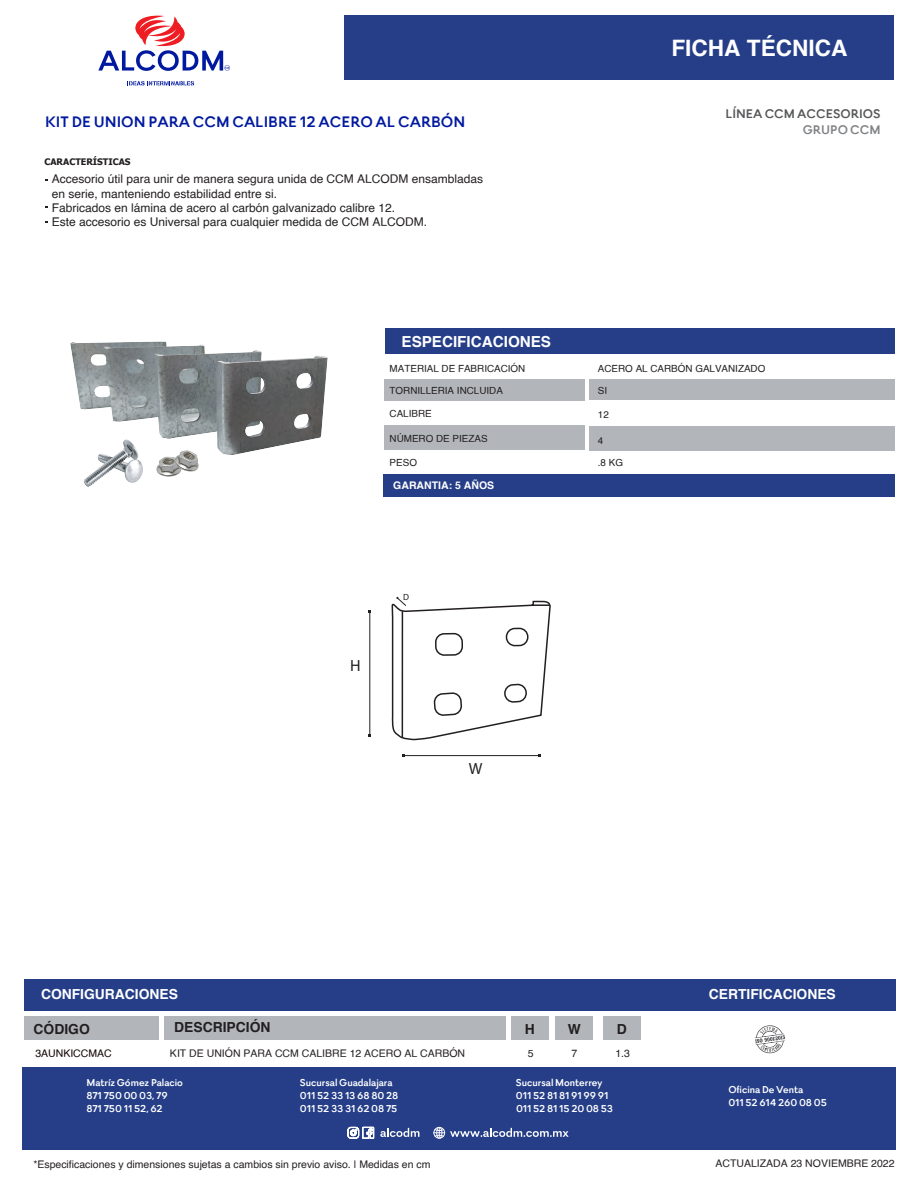
<style>
.page{position:relative;width:918px;height:1188px;background:#fff}
.page>*{position:absolute;margin:0;border:0;box-sizing:border-box;transform-origin:0 0}
.t1{font:700 22.65px "Helvetica";color:#fff}
.t2{font:700 16.5px "Firme";color:#00199f}
.t3{font:16.2px "Myriad Pro";color:#231f20}
.t4{font:700 15.15px "Helvetica";color:#fff}
.t5{font:700 13.8px "Helvetica";color:#fff}
.t6{font:700 13.8px "Helvetica";color:#231f20}
.t7{font:700 13.65px "Firme";color:#57585a}
.t8{font:700 13.65px "Firme";color:#808285}
.t9{font:12px/14.4px "Helvetica";color:#231f20}
.t10{font:700 10.8px/13px "Firme";letter-spacing:-.01em;color:#fff}
.t11{font:10.5px "Helvetica";color:#231f20}
.t12{font:700 10.5px "Helvetica";color:#fff}
.t13{font:10.5px "Helvetica";color:#120304}
.t14{font:9.9px "Helvetica";color:#231f20}
.t15{font:700 9px "Tahoma";color:#231f20}
.t16{font:9px "Myriad Pro";color:#231f20}
</style>
<div class="page">
<div style="left:24px;top:1017px;width:134px;height:23px;background:#b2b6bb"></div>
<div style="left:164px;top:1017px;width:342px;height:23px;background:#b2b6bb"></div>
<div style="left:511px;top:1017px;width:38px;height:23px;background:#b2b6bb"></div>
<div style="left:556px;top:1017px;width:37px;height:23px;background:#b2b6bb"></div>
<div style="left:603px;top:1017px;width:38px;height:23px;background:#b2b6bb"></div>
<div style="left:24px;top:979px;width:872px;height:32px;background:#253e87"></div>
<svg style="left:755px;top:1025px;width:30px;height:29px"></svg>
<div style="left:22px;top:1067px;width:874px;height:82px;background:#253e87"></div>
<div style="left:433px;top:1127px;width:12px;height:12px;border:1px solid #fff;border-radius:50%"></div>
<svg style="left:434px;top:1127px;width:135px;height:12px"></svg>
<svg style="left:380px;top:1128px;width:39px;height:9px"></svg>
<svg style="left:347px;top:1127px;width:27px;height:12px"></svg>
<div style="left:384px;top:378px;width:201px;height:22px;background:#b2b6bb"></div>
<div style="left:384px;top:426px;width:201px;height:24px;background:#b2b6bb"></div>
<div style="left:589px;top:378px;width:305px;height:22px;background:#b2b6bb"></div>
<div style="left:589px;top:426px;width:305px;height:25px;background:#b2b6bb"></div>
<div style="left:385px;top:329px;width:509px;height:25px;background:#253e87"></div>
<div style="left:383px;top:474px;width:512px;height:22px;background:#253e87"></div>
<svg style="left:127px;top:81px;width:67px;height:5px"></svg>
<svg style="left:98px;top:16px;width:132px;height:55px"></svg>
<div style="left:344px;top:16px;width:549px;height:64px;background:#253e87"></div>
<img style="left:70px;top:341px;width:258px;height:146px">
<hr style="left:370px;top:612px;width:1px;height:124px;background:#231f20">
<hr style="left:404px;top:755px;width:136px;height:1px;background:#231f20">
<svg style="left:391px;top:597px;width:160px;height:144px"></svg>
<h2 class="t2" style="left:45px;top:112px;width:422px">KIT DE UNION PARA CCM CALIBRE 12 ACERO AL CARBÓN</h2>
<p class="t15" style="left:44px;top:156px;width:88px">CARACTERÍSTICAS</p>
<p class="t9" style="left:52px;top:172px;width:433px">Accesorio útil para unir de manera segura unida de CCM ALCODM ensambladas en serie, manteniendo estabilidad entre si.<br>Fabricados en lámina de acero al carbón galvanizado calibre 12.<br>Este accesorio es Universal para cualquier medida de CCM ALCODM.</p>
<p class="t4" style="left:402px;top:329px;width:151px">ESPECIFICACIONES</p>
<p class="t14" style="left:390px;top:360px;width:137px">MATERIAL DE FABRICACIÓN</p>
<p class="t14" style="left:390px;top:383px;width:115px">TORNILLERIA INCLUIDA</p>
<p class="t14" style="left:390px;top:405px;width:44px">CALIBRE</p>
<p class="t14" style="left:390px;top:431px;width:99px">NÚMERO DE PIEZAS</p>
<p class="t14" style="left:390px;top:455px;width:29px">PESO</p>
<p class="t12" style="left:393px;top:477px;width:102px">GARANTIA: 5 AÑOS</p>
<h3 class="t3" style="left:350px;top:656px;width:12px">H</h3>
<p class="t16" style="left:403px;top:591px;width:7px">D</p>
<h3 class="t3" style="left:469px;top:759px;width:15px">W</h3>
<h1 class="t1" style="left:671px;top:30px;width:178px">FICHA TÉCNICA</h1>
<p class="t7" style="left:725px;top:106px;width:157px">LÍNEA CCM ACCESORIOS</p>
<p class="t8" style="left:803px;top:121px;width:79px">GRUPO CCM</p>
<p class="t14" style="left:598px;top:360px;width:169px">ACERO AL CARBÓN GALVANIZADO</p>
<p class="t14" style="left:598px;top:383px;width:11px">SI</p>
<p class="t14" style="left:598px;top:407px;width:12px">12</p>
<p class="t14" style="left:598px;top:433px;width:7px">4</p>
<p class="t14" style="left:598px;top:455px;width:27px">.8 KG</p>
<p class="t5" style="left:41px;top:983px;width:139px">CONFIGURACIONES</p>
<p class="t5" style="left:709px;top:983px;width:129px">CERTIFICACIONES</p>
<p class="t6" style="left:34px;top:1018px;width:58px">CÓDIGO</p>
<p class="t6" style="left:174px;top:1016px;width:98px">DESCRIPCIÓN</p>
<p class="t6" style="left:525px;top:1018px;width:12px">H</p>
<p class="t6" style="left:568px;top:1018px;width:15px">W</p>
<p class="t6" style="left:617px;top:1018px;width:12px">D</p>
<p class="t13" style="left:35px;top:1045px;width:78px">3AUNKICCMAC</p>
<p class="t11" style="left:170px;top:1046px;width:297px">KIT DE UNIÓN PARA CCM CALIBRE 12 ACERO AL CARBÓN</p>
<p class="t11" style="left:528px;top:1045px;width:7px">5</p>
<p class="t11" style="left:572px;top:1045px;width:7px">7</p>
<p class="t11" style="left:615px;top:1045px;width:16px">1.3</p>
<p class="t10" style="left:86px;top:1076px;width:98px">Matríz Gómez Palacio<br>871 750 00 03, 79<br>871 750 11 52, 62</p>
<p class="t10" style="left:300px;top:1076px;width:100px">Sucursal Guadalajara<br>011 52 33 13 68 80 28<br>011 52 33 31 62 08 75</p>
<p class="t10" style="left:516px;top:1076px;width:99px">Sucursal Monterrey<br>011 52 81 81 91 99 91<br>011 52 81 15 20 08 53</p>
<p class="t10" style="left:728px;top:1083px;width:100px">Oficina De Venta<br>011 52 614 260 08 05</p>
<p class="t11" style="left:33px;top:1156px;width:399px">*Especificaciones y dimensiones sujetas a cambios sin previo aviso. | Medidas en cm</p>
<p class="t11" style="left:715px;top:1156px;width:181px">ACTUALIZADA 23 NOVIEMBRE 2022</p>
</div>
